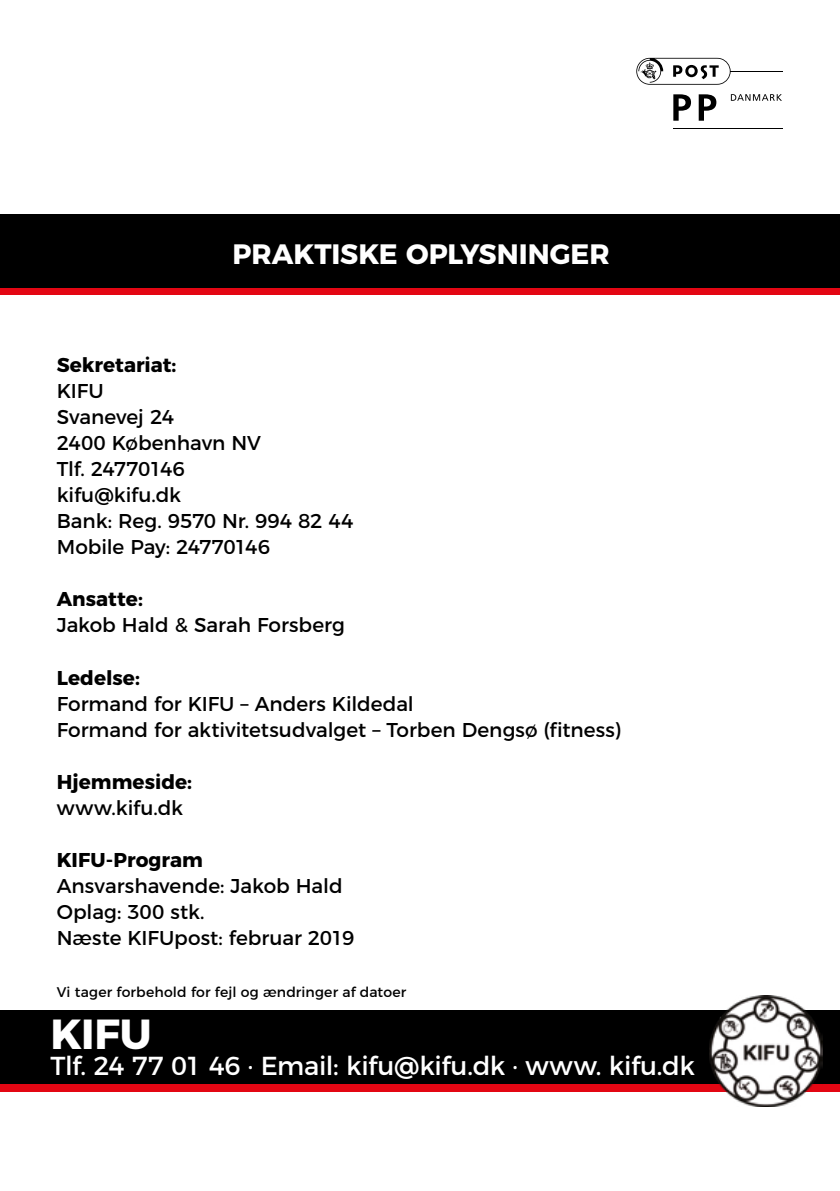
<style>
.page{position:relative;width:840px;height:1191px;background:#fff}
.page>*{position:absolute;margin:0;border:0;box-sizing:border-box;transform-origin:0 0}
.t1{font:700 42px "Montserrat";color:#fff}
.t2{font:700 28px "Montserrat";letter-spacing:-.005em;color:#fff}
.t3{font:26px "Montserrat";letter-spacing:-.015em;color:#fff}
.t4{font:20px/26px "Montserrat";color:#000}
.t5{font:700 20px "Montserrat";color:#000}
.t6{font:14px "Montserrat";letter-spacing:.01em;color:#000}
</style>
<div class="page">
<svg style="left:730px;top:94px;width:51px;height:7px"></svg>
<hr style="left:729px;top:71px;width:52px;height:1px;background:#000">
<hr style="left:672px;top:128px;width:109px;height:1px;background:#000">
<svg style="left:673px;top:94px;width:17px;height:27px"></svg>
<svg style="left:698px;top:94px;width:18px;height:27px"></svg>
<svg style="left:636px;top:58px;width:94px;height:27px"></svg>
<div style="left:0;top:287px;width:839px;height:8px;background:#e30613"></div>
<div style="left:0;top:214px;width:839px;height:73px;background:#000"></div>
<div style="left:0;top:1010px;width:839px;height:73px;background:#000"></div>
<div style="left:0;top:1083px;width:839px;height:8px;background:#e30613"></div>
<img style="left:709px;top:995px;width:112px;height:111px">
<h2 class="t2" style="left:232px;top:231px;width:378px">PRAKTISKE OPLYSNINGER</h2>
<p class="t5" style="left:57px;top:349px;width:121px">Sekretariat:</p>
<p class="t4" style="left:57px;top:377px;width:298px">KIFU<br>Svanevej 24<br>2400 København NV<br>Tlf. 24770146<br>kifu@kifu.dk<br>Bank: Reg. 9570 Nr. 994 82 44<br>Mobile Pay: 24770146</p>
<p class="t5" style="left:57px;top:583px;width:88px">Ansatte:</p>
<p class="t4" style="left:57px;top:611px;width:289px">Jakob Hald &amp; Sarah Forsberg</p>
<p class="t5" style="left:57px;top:661px;width:85px">Ledelse:</p>
<p class="t4" style="left:57px;top:689px;width:564px">Formand for KIFU – Anders Kildedal<br>Formand for aktivitetsudvalget – Torben Dengsø (fitness)</p>
<p class="t5" style="left:57px;top:765px;width:137px">Hjemmeside:</p>
<p class="t4" style="left:57px;top:793px;width:128px">www.kifu.dk</p>
<p class="t5" style="left:57px;top:843px;width:147px">KIFU-Program</p>
<p class="t4" style="left:57px;top:871px;width:299px">Ansvarshavende: Jakob Hald<br>Oplag: 300 stk.<br>Næste KIFUpost: februar 2019</p>
<p class="t6" style="left:57px;top:980px;width:351px">Vi tager forbehold for fejl og ændringer af datoer</p>
<h1 class="t1" style="left:50px;top:999px;width:103px">KIFU</h1>
<h3 class="t3" style="left:50px;top:1045px;width:645px">Tlf. 24 77 01 46 · Email: kifu@kifu.dk · www. kifu.dk</h3>
</div>
